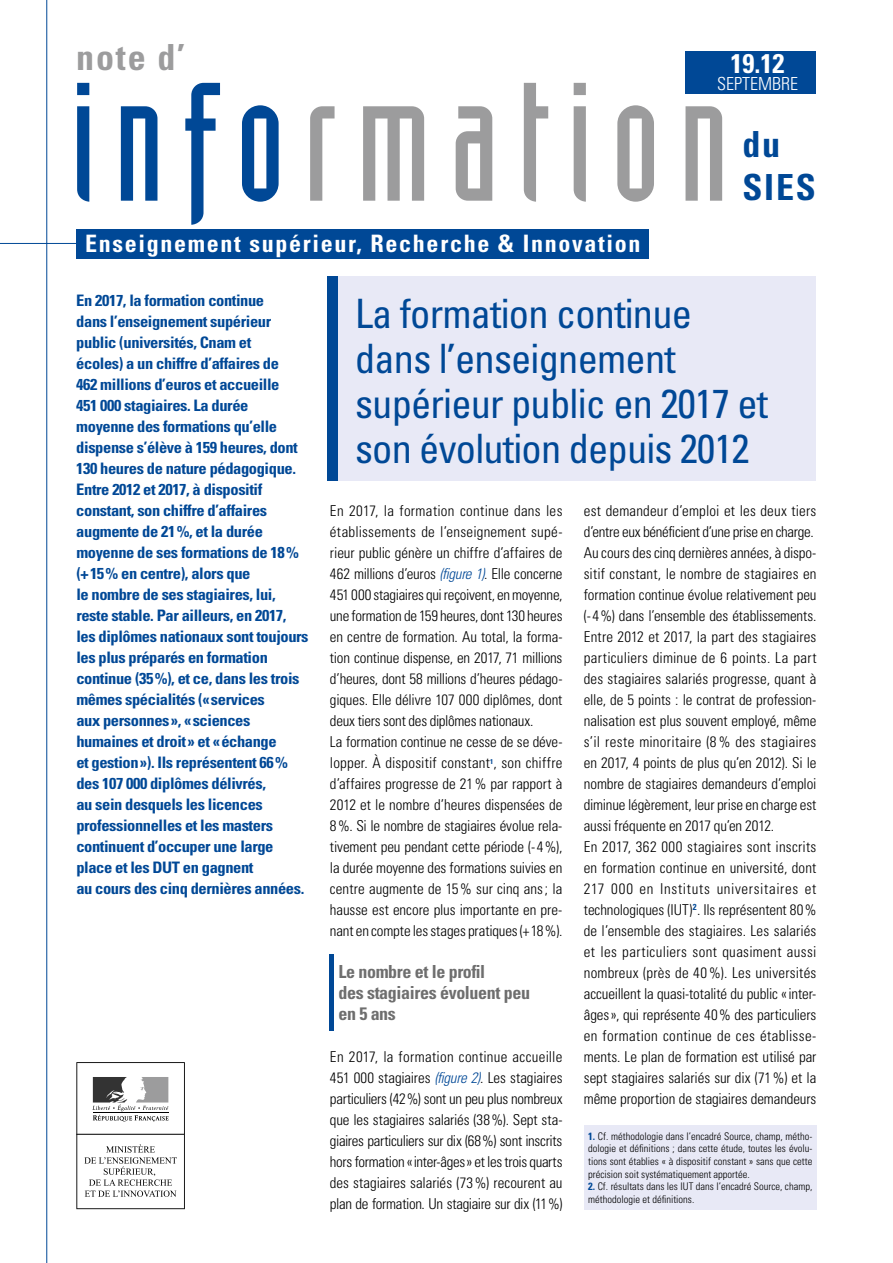
<style>
.page{position:relative;width:893px;height:1263px;background:#fff}
.page>*{position:absolute;margin:0;border:0;box-sizing:border-box;transform-origin:0 0}
.t1{font:165px "Industria Solid";letter-spacing:.115em;color:#9c9c9d}
.t2{font:condensed 40.5px/45px "Univers LT Std";letter-spacing:-.02em;color:#004896}
.t3{font:700 condensed 36px "Univers";color:#9c9c9d}
.t4{font:700 condensed 36px/43.2px "Univers";letter-spacing:.05em;color:#004896}
.t5{font:700 condensed 27px "Univers";color:#fff}
.t6{font:700 condensed 24px "Univers";letter-spacing:.07em;color:#fff}
.t7{font:700 condensed 18px/21px "Univers LT Std";letter-spacing:-.02em;color:#6e6e6e}
.t8{font:300 condensed 18px "Univers";color:#fff}
.t9{font:700 condensed 15.9px/21px "Univers LT Std";letter-spacing:-.025em;color:#004896;scale:1.04 1}
.t10{font:300 condensed 15px/21px "Univers LT Std";letter-spacing:-.005em;color:#000}
.t11{font:300 condensed 10.5px/12.6px "Univers";color:#000;text-align:justify}
.s1{color:#004896}
.s2{font-style:italic;color:#004896}
.s3{font-weight:700;color:#004896}
</style>
<div class="page">
<hr style="left:46px;top:0;width:1px;height:1263px;background:#004896">
<hr style="left:0;top:243px;width:489px;height:1px;background:#004896">
<div style="left:76px;top:230px;width:573px;height:29px;background:#004896"></div>
<svg style="left:76px;top:1062px;width:109px;height:147px"></svg>
<div style="left:685px;top:51px;width:131px;height:43px;background:#004896"></div>
<hr style="left:330px;top:954px;width:4px;height:76px;background:#004896">
<div style="left:332px;top:276px;width:484px;height:204px;background:#e8e9f6"></div>
<div style="left:327px;top:276px;width:10px;height:204px;background:#004896"></div>
<div style="left:584px;top:1125px;width:233px;height:84px;background:#e8e9f6"></div>
<h3 class="t3" style="left:76px;top:35px;width:110px">note d’</h3>
<h3 class="t5" style="left:731px;top:47px;width:55px">19.12</h3>
<p class="t8" style="left:717px;top:73px;width:82px">SEPTEMBRE</p>
<h1 class="t1" style="left:71px;top:52px;width:659px"><span class="s1">info</span>rmation</h1>
<h3 class="t4" style="left:742px;top:123px;width:75px">du<br>SIES</h3>
<h3 class="t6" style="left:85px;top:229px;width:557px">Enseignement supérieur, Recherche &amp; Innovation</h3>
<p class="t9" style="left:76px;top:290px;width:225px">En 2017, la formation continue<br>dans l’enseignement supérieur public (universités, Cnam et<br>écoles) a un chiffre d’affaires de<br>462 millions d’euros et accueille<br>451 000 stagiaires. La durée moyenne des formations qu’elle dispense s’élève à 159 heures, dont<br>130 heures de nature pédagogique.<br>Entre 2012 et 2017, à dispositif constant, son chiffre d’affaires augmente de 21%, et la durée moyenne de ses formations de 18% (+15% en centre), alors que<br>le nombre de ses stagiaires, lui, reste stable. Par ailleurs, en 2017, les diplômes nationaux sont toujours les plus préparés en formation continue (35%), et ce, dans les trois mêmes spécialités («services<br>aux personnes», «sciences humaines et droit» et «échange<br>et gestion»). Ils représentent 66% des 107 000 diplômes délivrés,<br>au sein desquels les licences professionnelles et les masters continuent d’occuper une large place et les DUT en gagnent<br>au cours des cinq dernières années.</p>
<h2 class="t2" style="left:355px;top:290px;width:415px">La formation continue dans l’enseignement supérieur public en 2017 et son évolution depuis 2012</h2>
<p class="t10" style="left:330px;top:500px;width:234px">En 2017, la formation continue dans les établissements de l’enseignement supé&shy;rieur public génère un chiffre d’affaires de 462 millions d’euros <span class="s2">(figure 1)</span>. Elle concerne 451 000 stagiaires qui reçoivent, en moyenne, une formation de 159 heures, dont 130 heures en centre de formation. Au total, la forma&shy;tion continue dispense, en 2017, 71 millions d’heures, dont 58 millions d’heures pédago&shy;giques. Elle délivre 107 000 diplômes, dont deux tiers sont des diplômes nationaux.<br>La formation continue ne cesse de se déve&shy;lopper. À dispositif constant<sup>1</sup>, son chiffre d’affaires progresse de 21% par rapport à 2012 et le nombre d’heures dispensées de 8%. Si le nombre de stagiaires évolue rela&shy;tivement peu pendant cette période (-4%), la durée moyenne des formations suivies en centre augmente de 15% sur cinq ans; la hausse est encore plus importante en pre&shy;nant en compte les stages pratiques (+18%).</p>
<p class="t7" style="left:338px;top:961px;width:193px">Le nombre et le profil<br>des stagiaires évoluent peu en 5 ans</p>
<p class="t10" style="left:330px;top:1046px;width:234px;text-align:justify">En 2017, la formation continue accueille 451 000 stagiaires <span class="s2">(figure 2)</span>. Les stagiaires particuliers (42%) sont un peu plus nombreux que les stagiaires salariés (38%). Sept sta&shy;giaires particuliers sur dix (68%) sont inscrits hors formation «inter-âges» et les trois quarts des stagiaires salariés (73%) recourent au plan de formation. Un stagiaire sur dix (11%)</p>
<p class="t10" style="left:584px;top:500px;width:234px">est demandeur d’emploi et les deux tiers d’entre eux bénéficient d’une prise en charge.<br>Au cours des cinq dernières années, à dispo&shy;sitif constant, le nombre de stagiaires en formation continue évolue relativement peu (-4%) dans l’ensemble des établissements.<br>Entre 2012 et 2017, la part des stagiaires particuliers diminue de 6 points. La part des stagiaires salariés progresse, quant à elle, de 5 points : le contrat de profession&shy;nalisation est plus souvent employé, même s’il reste minoritaire (8 % des stagiaires en 2017, 4 points de plus qu’en 2012). Si le nombre de stagiaires demandeurs d’emploi diminue légèrement, leur prise en charge est aussi fréquente en 2017 qu’en 2012.<br>En 2017, 362 000 stagiaires sont inscrits en formation continue en université, dont 217 000 en Instituts universitaires et technologiques (IUT)<sup>2</sup>. Ils représentent 80% de l’ensemble des stagiaires. Les salariés et les particuliers sont quasiment aussi nombreux (près de 40%). Les universités accueillent la quasi-totalité du public «inter&shy;âges», qui représente 40% des particuliers en formation continue de ces établisse&shy;ments. Le plan de formation est utilisé par sept stagiaires salariés sur dix (71%) et la même proportion de stagiaires demandeurs</p>
<p class="t11" style="left:588px;top:1130px;width:226px"><span class="s3">1.</span> Cf. méthodologie dans l’encadré Source, champ, métho&shy;dologie et définitions ; dans cette étude, toutes les évolu&shy;tions sont établies « à dispositif constant » sans que cette précision soit systématiquement apportée.</p>
<p class="t11" style="left:588px;top:1180px;width:226px"><span class="s3">2.</span> Cf. résultats dans les IUT dans l’encadré Source, champ, méthodologie et définitions.</p>
</div>
